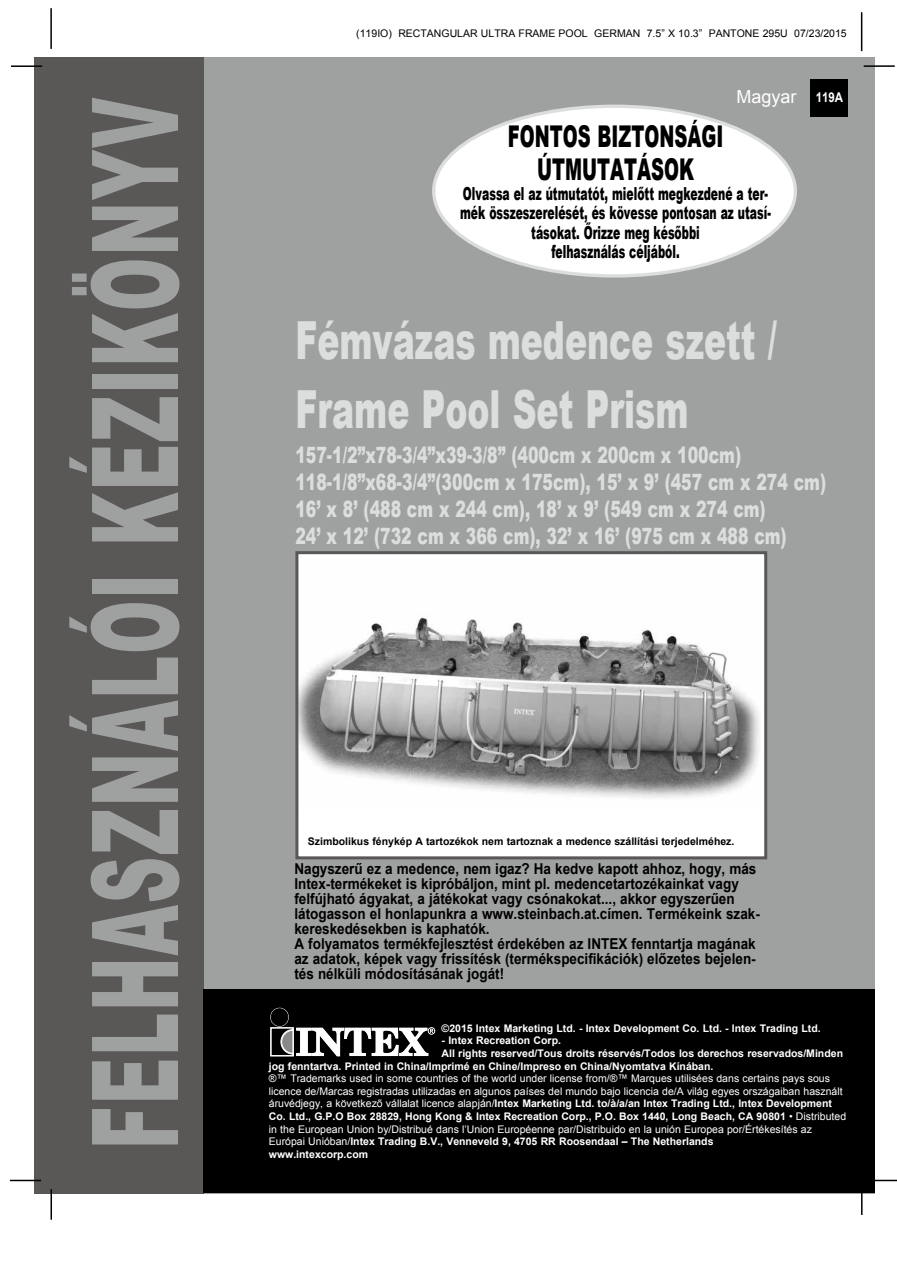
<style>
.page{position:relative;width:897px;height:1264px;background:#fff}
.page>*{position:absolute;margin:0;border:0;box-sizing:border-box;transform-origin:0 0}
.t1{font:900 120px "Arial";letter-spacing:.025em;color:#9fa0a0;scale:.54 1}
.t2{font:900 52.5px/68.4px "Arial";color:#dcdddd;scale:.63 1}
.t3{font:900 30px/32.7px "Arial";color:#000;text-align:center;scale:.6 1}
.t4{font:900 22.5px/27px "Arial";color:#dcdddd;scale:.7 1}
.t5{font:900 18px/19.5px "Arial";color:#000;text-align:center;scale:.6 1}
.t6{font:18px "Arial";color:#fff}
.t7{font:700 15px/15px "Arial";color:#000;scale:.9 1}
.t8{font:700 13.5px "Arial";color:#fff;scale:.85 1}
.t9{font:10.5px/12.6px "Arial";color:#fff}
.t10{font:700 10.5px "Arial";color:#fff}
.t11{font:700 10.5px "Arial";color:#000}
.t12{font:10.5px "Arial";color:#000}
.s1{font-weight:700}
</style>
<div class="page">
<div style="left:203px;top:57px;width:672px;height:1136px;background:#9fa0a0"></div>
<div style="left:810px;top:79px;width:38px;height:38px;background:#000"></div>
<hr style="left:863px;top:65px;width:31px;height:2px;background:#000">
<hr style="left:50px;top:8px;width:2px;height:41px;background:#000">
<hr style="left:860px;top:12px;width:2px;height:39px;background:#000">
<div style="left:34px;top:57px;width:169px;height:1136px;background:#5a5757"></div>
<hr style="left:865px;top:1179px;width:31px;height:2px;background:#000">
<hr style="left:860px;top:1186px;width:2px;height:29px;background:#000">
<hr style="left:50px;top:1189px;width:2px;height:30px;background:#000">
<hr style="left:10px;top:1179px;width:31px;height:2px;background:#000">
<hr style="left:11px;top:65px;width:31px;height:2px;background:#000">
<div style="left:203px;top:989px;width:672px;height:204px;background:#000"></div>
<div style="left:297px;top:553px;width:468px;height:305px;background:#fff"></div>
<img style="left:299px;top:617px;width:461px;height:181px">
<div style="left:295px;top:551px;width:472px;height:308px;border:3px solid #5a5757"></div>
<div style="left:270px;top:1007px;width:19px;height:19px;border:2px solid #fff;border-radius:50%"></div>
<div style="left:271px;top:1008px;width:17px;height:17px;background:#000;border-radius:50%"></div>
<div style="left:271px;top:1008px;width:17px;height:17px;border:1px solid #000;border-radius:50%"></div>
<svg style="left:270px;top:1026px;width:165px;height:30px"></svg>
<div style="left:433px;top:106px;width:362px;height:170px;background:#fff;border-radius:50%"></div>
<h1 class="t1" style="left:48px;top:1149px;width:1948px;rotate:-90deg">FELHASZNÁLÓI KÉZIKÖNYV</h1>
<p class="t12" style="left:356px;top:27px;width:492px">(119IO) RECTANGULAR ULTRA FRAME POOL GERMAN 7.5” X 10.3” PANTONE 295U 07/23/2015</p>
<h3 class="t6" style="left:736px;top:85px;width:62px">Magyar</h3>
<h3 class="t3" style="left:507px;top:119px;width:361px">FONTOS BIZTONSÁGI<br>ÚTMUTATÁSOK</h3>
<h3 class="t5" style="left:460px;top:183px;width:519px">Olvassa el az útmutatót, mielőtt megkezdené a ter&shy;mék összeszerelését, és kövesse pontosan az utasí&shy;tásokat. Őrizze meg későbbi<br>felhasználás céljából.</h3>
<p class="t8" style="left:815px;top:88px;width:34px">119A</p>
<h2 class="t2" style="left:295px;top:305px;width:765px">Fémvázas medence szett /<br>Frame Pool Set Prism</h2>
<h3 class="t4" style="left:295px;top:440px;width:759px">157-1/2”x78-3/4”x39-3/8” (400cm x 200cm x 100cm)<br>118-1/8”x68-3/4”(300cm x 175cm), 15’ x 9’ (457 cm x 274 cm)<br>16’ x 8’ (488 cm x 244 cm), 18’ x 9’ (549 cm x 274 cm)<br>24’ x 12’ (732 cm x 366 cm), 32’ x 16’ (975 cm x 488 cm)</h3>
<p class="t11" style="left:308px;top:834px;width:428px">Szimbolikus fénykép A tartozékok nem tartoznak a medence szállítási terjedelméhez.</p>
<p class="t7" style="left:294px;top:862px;width:518px">Nagyszerű ez a medence, nem igaz? Ha kedve kapott ahhoz, hogy, más Intex-termékeket is kipróbáljon, mint pl. medencetartozékainkat vagy felfújható ágyakat, a játékokat vagy csónakokat..., akkor egyszerűen látogasson el honlapunkra a www.steinbach.at.címen. Termékeink szak&shy;kereskedésekben is kaphatók.<br>A folyamatos termékfejlesztést érdekében az INTEX fenntartja magának az adatok, képek vagy frissítésk (termékspecifikációk) előzetes bejelen&shy;tés nélküli módosításának jogát!</p>
<p class="t10" style="left:441px;top:1021px;width:380px">©2015 Intex Marketing Ltd. - Intex Development Co. Ltd. - Intex Trading Ltd.</p>
<p class="t10" style="left:441px;top:1034px;width:121px">- Intex Recreation Corp.</p>
<p class="t10" style="left:441px;top:1046px;width:403px">All rights reserved/Tous droits réservés/Todos los derechos reservados/Minden</p>
<p class="t10" style="left:269px;top:1059px;width:446px">jog fenntartva. Printed in China/Imprimé en Chine/Impreso en China/Nyomtatva Kínában.</p>
<p class="t9" style="left:269px;top:1072px;width:578px">®™ Trademarks used in some countries of the world under license from/®™ Marques utilisées dans certains pays sous licence de/Marcas registradas utilizadas en algunos países del mundo bajo licencia de/A világ egyes országaiban használt áruvédjegy, a következő vállalat licence alapján/<span class="s1">Intex Marketing Ltd. to/à/a/an Intex Trading Ltd., Intex Development Co. Ltd., G.P.O Box 28829, Hong Kong &amp; Intex Recreation Corp., P.O. Box 1440, Long Beach, CA 90801</span> • Distributed in the European Union by/Distribué dans l’Union Européenne par/Distribuido en la unión Europea por/Értékesítés az Európai Unióban/<span class="s1">Intex Trading B.V., Venneveld 9, 4705 RR Roosendaal – The Netherlands<br>www.intexcorp.com</span></p>
</div>
